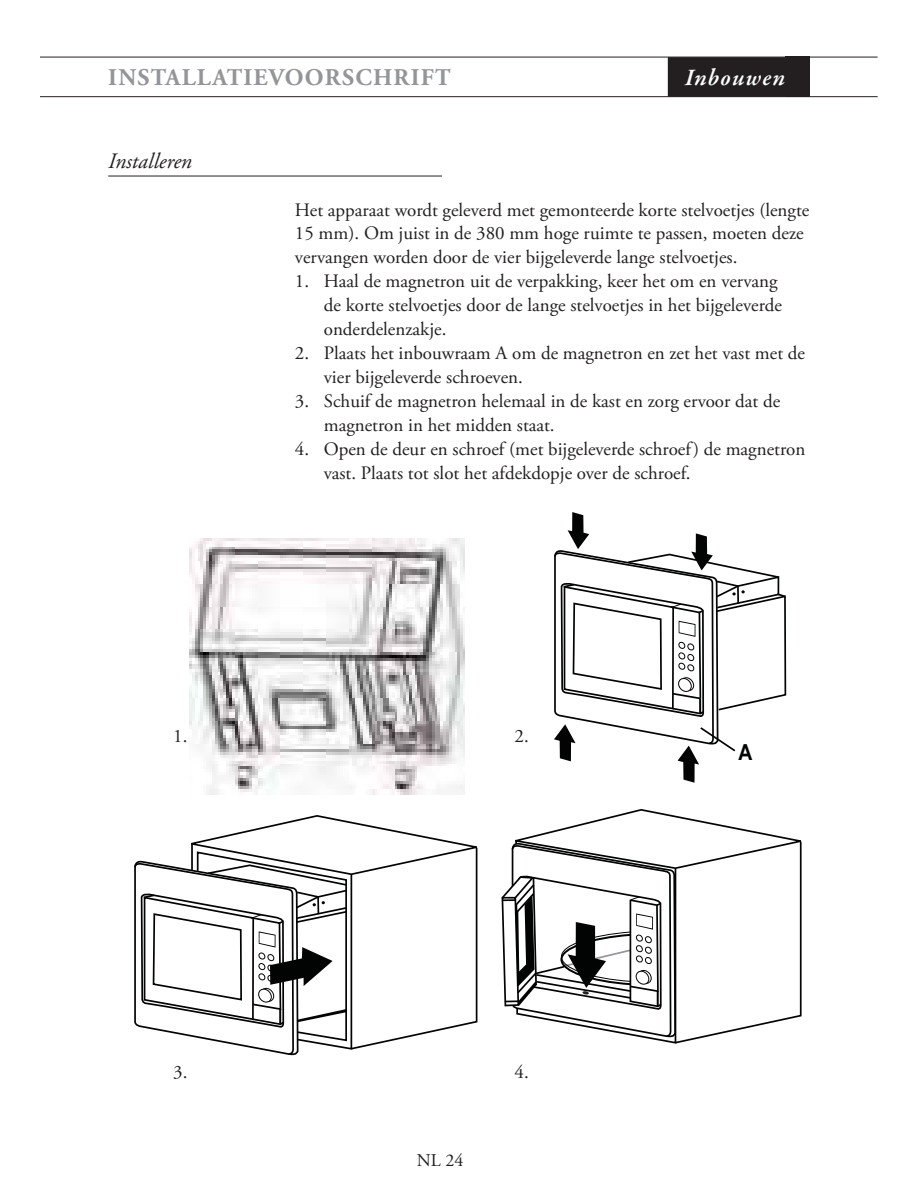
<style>
.page{position:relative;width:918px;height:1188px;background:#fff}
.page>*{position:absolute;margin:0;border:0;box-sizing:border-box;transform-origin:0 0}
.t1{font:700 24px "Adobe Garamond Pro";letter-spacing:.05em;color:#939598}
.t2{font:italic 600 24px "Garamond Premr Pro";letter-spacing:.05em;color:#fff}
.t3{font:700 22.2px "Arial";color:#020303;scale:.87 1}
.t4{font:italic 21.9px "Adobe Garamond Pro";color:#231f20}
.t5{font:18.9px/24px "Adobe Garamond Pro";color:#231f20}
.t6{font:18px "Adobe Garamond Pro";color:#231f20}
</style>
<div class="page">
<hr style="left:40px;top:57px;width:838px;height:1px;background:#231f20">
<hr style="left:40px;top:96px;width:838px;height:1px;background:#231f20">
<div style="left:785px;top:57px;width:25px;height:40px;background:#231f20"></div>
<hr style="left:108px;top:176px;width:334px;height:1px;background:#231f20">
<div style="left:668px;top:57px;width:117px;height:40px;background:#231f20"></div>
<svg style="left:677px;top:533px;width:110px;height:250px"></svg>
<svg style="left:554px;top:512px;width:123px;height:250px"></svg>
<svg style="left:501px;top:809px;width:301px;height:235px"></svg>
<svg style="left:134px;top:815px;width:344px;height:241px"></svg>
<img style="left:189px;top:539px;width:276px;height:256px">
<p class="t1" style="left:108px;top:68px;width:344px">INSTALLATIEVOORSCHRIFT</p>
<p class="t2" style="left:685px;top:68px;width:101px">Inbouwen</p>
<p class="t4" style="left:108px;top:152px;width:85px">Installeren</p>
<p class="t5" style="left:173px;top:726px;width:16px">1.</p>
<p class="t5" style="left:295px;top:199px;width:516px">Het apparaat wordt geleverd met gemonteerde korte stelvoetjes (lengte<br>15 mm). Om juist in de 380 mm hoge ruimte te passen, moeten deze vervangen worden door de vier bijgeleverde lange stelvoetjes.</p>
<p class="t5" style="left:324px;top:271px;width:460px;text-indent:-29px">1. Haal de magnetron uit de verpakking, keer het om en vervang de korte stelvoetjes door de lange stelvoetjes in het bijgeleverde onderdelenzakje.</p>
<p class="t5" style="left:324px;top:343px;width:483px;text-indent:-29px">2. Plaats het inbouwraam A om de magnetron en zet het vast met de vier bijgeleverde schroeven.</p>
<p class="t5" style="left:324px;top:391px;width:458px;text-indent:-29px">3. Schuif de magnetron helemaal in de kast en zorg ervoor dat de magnetron in het midden staat.</p>
<p class="t5" style="left:324px;top:439px;width:483px;text-indent:-29px">4. Open de deur en schroef (met bijgeleverde schroef) de magnetron vast. Plaats tot slot het afdekdopje over de schroef.</p>
<p class="t5" style="left:515px;top:726px;width:16px">2.</p>
<p class="t3" style="left:738px;top:740px;width:18px">A</p>
<p class="t5" style="left:173px;top:1062px;width:16px">3.</p>
<p class="t6" style="left:417px;top:1154px;width:48px">NL 24</p>
<p class="t5" style="left:515px;top:1062px;width:16px">4.</p>
</div>
